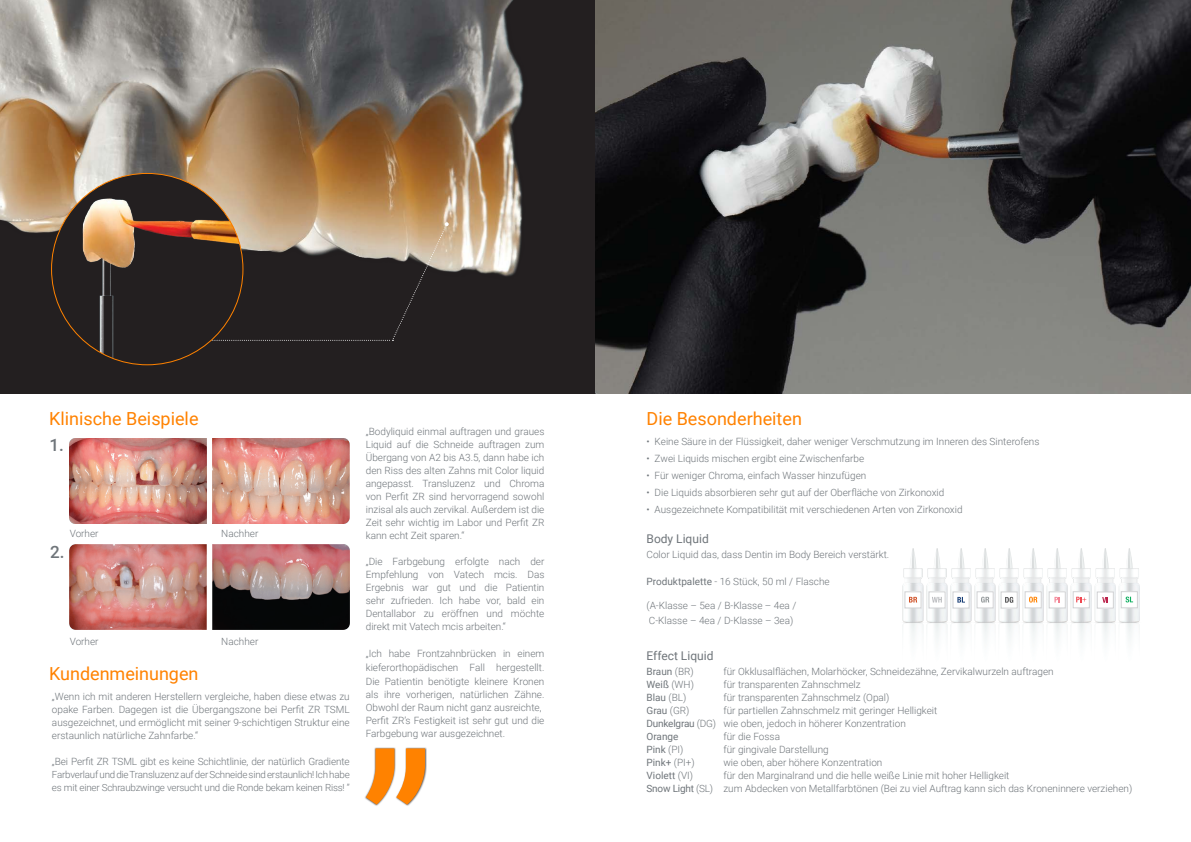
<style>
.page{position:relative;width:1191px;height:842px;background:#fff}
.page>*{position:absolute;margin:0;border:0;box-sizing:border-box;transform-origin:0 0}
.Register_orange{font:18px "Roboto";color:#ff8200}
.t1{font:500 17px "Roboto";color:#6f757a}
.t2{font:12px "Roboto";color:#6f757a}
.t3{font:300 10px/13px "Roboto";color:#6f757a;text-align:justify}
.t4{font:10px "Roboto";color:#6f757a}
.t5{font:300 9.8px/13px "Roboto";letter-spacing:-.02em;color:#6f757a}
.s1{font-weight:400}
.s2{font-weight:300}
</style>
<div class="page">
<div style="left:0;top:0;width:595px;height:394px;background:#231f20"></div>
<img style="left:0;top:0;width:524px;height:277px">
<svg style="left:243px;top:222px;width:206px;height:119px"></svg>
<div style="left:52px;top:173px;width:191px;height:192px;background:#231f20;border-radius:50%"></div>
<img style="left:83px;top:198px;width:160px;height:167px">
<img style="left:70px;top:439px;width:137px;height:84px">
<img style="left:213px;top:439px;width:137px;height:84px">
<img style="left:70px;top:545px;width:137px;height:85px">
<img style="left:213px;top:545px;width:137px;height:85px">
<div style="left:365px;top:747px;width:62px;height:60px;background:#231f20;opacity:.75"></div>
<svg style="left:366px;top:748px;width:59px;height:57px"></svg>
<img style="left:595px;top:0;width:596px;height:394px">
<img style="left:902px;top:583px;width:21px;height:56px">
<img style="left:910px;top:548px;width:6px;height:20px">
<svg style="left:905px;top:578px;width:17px;height:1px"></svg>
<img style="left:926px;top:583px;width:21px;height:56px">
<img style="left:936px;top:548px;width:4px;height:20px">
<svg style="left:928px;top:578px;width:18px;height:1px"></svg>
<img style="left:950px;top:583px;width:21px;height:56px">
<img style="left:960px;top:548px;width:4px;height:20px">
<svg style="left:952px;top:578px;width:18px;height:1px"></svg>
<img style="left:974px;top:583px;width:21px;height:56px">
<img style="left:984px;top:548px;width:4px;height:20px">
<svg style="left:976px;top:578px;width:18px;height:1px"></svg>
<img style="left:975px;top:568px;width:20px;height:9px">
<img style="left:998px;top:583px;width:21px;height:56px">
<img style="left:1008px;top:548px;width:4px;height:20px">
<svg style="left:1000px;top:578px;width:18px;height:1px"></svg>
<img style="left:1022px;top:583px;width:21px;height:56px">
<img style="left:1032px;top:548px;width:4px;height:20px">
<svg style="left:1024px;top:578px;width:18px;height:1px"></svg>
<img style="left:1046px;top:583px;width:21px;height:56px">
<img style="left:1056px;top:548px;width:4px;height:20px">
<svg style="left:1048px;top:578px;width:18px;height:1px"></svg>
<img style="left:1070px;top:583px;width:21px;height:56px">
<img style="left:1080px;top:548px;width:4px;height:20px">
<svg style="left:1072px;top:578px;width:18px;height:1px"></svg>
<img style="left:1094px;top:583px;width:21px;height:56px">
<img style="left:1104px;top:548px;width:4px;height:20px">
<svg style="left:1096px;top:578px;width:18px;height:1px"></svg>
<img style="left:1119px;top:583px;width:21px;height:56px">
<img style="left:1128px;top:548px;width:4px;height:20px">
<svg style="left:1120px;top:578px;width:18px;height:1px"></svg>
<svg style="left:902px;top:622px;width:238px;height:1px"></svg>
<div style="left:905px;top:592px;width:16px;height:16px;background:#fff"></div>
<svg style="left:909px;top:597px;width:8px;height:5px"></svg>
<div style="left:905px;top:592px;width:16px;height:16px;border:1px solid #d1d2d4"></div>
<div style="left:929px;top:592px;width:16px;height:16px;background:#fff"></div>
<svg style="left:932px;top:597px;width:10px;height:5px"></svg>
<div style="left:929px;top:592px;width:16px;height:16px;border:1px solid #d1d2d4"></div>
<div style="left:953px;top:592px;width:16px;height:16px;background:#fff"></div>
<svg style="left:957px;top:597px;width:8px;height:6px"></svg>
<div style="left:953px;top:592px;width:16px;height:16px;border:1px solid #d1d2d4"></div>
<div style="left:977px;top:592px;width:16px;height:16px;background:#fff"></div>
<svg style="left:981px;top:597px;width:8px;height:6px"></svg>
<div style="left:977px;top:592px;width:16px;height:16px;border:1px solid #d1d2d4"></div>
<div style="left:1001px;top:592px;width:16px;height:16px;background:#fff"></div>
<svg style="left:1005px;top:597px;width:8px;height:6px"></svg>
<div style="left:1001px;top:592px;width:16px;height:16px;border:1px solid #d1d2d4"></div>
<svg style="left:1027px;top:594px;width:12px;height:12px"></svg>
<svg style="left:1029px;top:597px;width:8px;height:5px"></svg>
<div style="left:1025px;top:592px;width:16px;height:16px;border:1px solid #d1d2d4"></div>
<div style="left:1049px;top:592px;width:16px;height:16px;background:#fff"></div>
<svg style="left:1054px;top:597px;width:5px;height:5px"></svg>
<div style="left:1049px;top:592px;width:16px;height:16px;border:1px solid #d1d2d4"></div>
<div style="left:1073px;top:592px;width:16px;height:16px;background:#fff"></div>
<svg style="left:1076px;top:597px;width:10px;height:5px"></svg>
<div style="left:1073px;top:592px;width:16px;height:16px;border:1px solid #d1d2d4"></div>
<div style="left:1097px;top:592px;width:16px;height:16px;background:#fff"></div>
<svg style="left:1102px;top:597px;width:6px;height:6px"></svg>
<div style="left:1097px;top:592px;width:16px;height:16px;border:1px solid #d1d2d4"></div>
<div style="left:1121px;top:592px;width:16px;height:16px;background:#fff"></div>
<svg style="left:1125px;top:597px;width:8px;height:5px"></svg>
<div style="left:1121px;top:592px;width:16px;height:16px;border:1px solid #d1d2d4"></div>
<p class="Register_orange" style="left:49px;top:405px;width:151px">Klinische Beispiele</p>
<p class="t1" style="left:49px;top:433px;width:16px">1.</p>
<p class="t3" style="left:70px;top:526px;width:30px">Vorher</p>
<p class="t3" style="left:221px;top:526px;width:39px">Nachher</p>
<p class="t1" style="left:50px;top:540px;width:16px">2.</p>
<p class="t3" style="left:70px;top:634px;width:30px">Vorher</p>
<p class="t3" style="left:221px;top:634px;width:39px">Nachher</p>
<p class="Register_orange" style="left:49px;top:661px;width:151px">Kundenmeinungen</p>
<p class="t3" style="left:52px;top:689px;width:299px">„Wenn ich mit anderen Herstellern vergleiche, haben diese etwas zu opake Farben. Dagegen ist die Übergangszone bei Perfit ZR TSML ausgezeichnet, und ermöglicht mit seiner 9-schichtigen Struktur eine erstaunlich natürliche Zahnfarbe.“</p>
<p class="t3" style="left:52px;top:754px;width:299px">„Bei Perfit ZR TSML gibt es keine Schichtlinie, der natürlich Gradiente</p>
<p class="t5" style="left:52px;top:767px;width:299px">Farbverlauf und die Transluzenz auf der Schneide sind erstaunlich! Ich habe es mit einer Schraubzwinge versucht und die Ronde bekam keinen Riss! ”</p>
<p class="t3" style="left:366px;top:425px;width:180px">„Bodyliquid einmal auftragen und graues Liquid auf die Schneide auftragen zum Übergang von A2 bis A3.5, dann habe ich den Riss des alten Zahns mit Color liquid angepasst. Transluzenz und Chroma von Perfit ZR sind hervorragend sowohl inzisal als auch zervikal. Außerdem ist die Zeit sehr wichtig im Labor und Perfit ZR kann echt Zeit sparen.“</p>
<p class="t3" style="left:366px;top:555px;width:180px">„Die Farbgebung erfolgte nach der Empfehlung von Vatech mcis. Das Ergebnis war gut und die Patientin sehr zufrieden. Ich habe vor, bald ein Dentallabor zu eröffnen und möchte direkt mit Vatech mcis arbeiten.“</p>
<p class="t3" style="left:366px;top:646px;width:180px;line-height:14px">„Ich habe Frontzahnbrücken in einem kieferorthopädischen Fall hergestellt.<br>Die Patientin benötigte kleinere Kronen</p>
<p class="t3" style="left:366px;top:688px;width:180px">als ihre vorherigen, natürlichen Zähne.<br>Obwohl der Raum nicht ganz ausreichte,</p>
<p class="t3" style="left:366px;top:714px;width:180px">Perfit ZR’s Festigkeit ist sehr gut und die<br>Farbgebung war ausgezeichnet.</p>
<p class="Register_orange" style="left:646px;top:405px;width:157px">Die Besonderheiten</p>
<p class="t3" style="left:646px;top:435px;width:394px">• Keine Säure in der Flüssigkeit, daher weniger Verschmutzung im Inneren des Sinterofens</p>
<p class="t3" style="left:646px;top:452px;width:219px">• Zwei Liquids mischen ergibt eine Zwischenfarbe</p>
<p class="t3" style="left:646px;top:469px;width:221px">• Für weniger Chroma, einfach Wasser hinzufügen</p>
<p class="t3" style="left:646px;top:486px;width:299px">• Die Liquids absorbieren sehr gut auf der Oberfläche von Zirkonoxid</p>
<p class="t3" style="left:646px;top:503px;width:317px">• Ausgezeichnete Kompatibilität mit verschiedenen Arten von Zirkonoxid</p>
<p class="t2" style="left:646px;top:530px;width:64px">Body Liquid</p>
<p class="t3" style="left:646px;top:547px;width:244px">Color Liquid das, dass Dentin im Body Bereich verstärkt.</p>
<p class="t3" style="left:646px;top:574px;width:185px"><span class="s1">Produktpalette</span> - 16 Stück, 50 ml / Flasche</p>
<p class="t3" style="left:646px;top:598px;width:151px">(A-Klasse – 5ea / B-Klasse – 4ea /</p>
<p class="t3" style="left:649px;top:613px;width:146px">C-Klasse – 4ea / D-Klasse – 3ea)</p>
<p class="t2" style="left:646px;top:647px;width:68px">Effect Liquid</p>
<p class="t4" style="left:646px;top:664px;width:49px">Braun <span class="s2">(BR)</span></p>
<p class="t3" style="left:723px;top:664px;width:332px">für Okklusalflächen, Molarhöcker, Schneidezähne, Zervikalwurzeln auftragen</p>
<p class="t4" style="left:646px;top:677px;width:49px">Weiß <span class="s2">(WH)</span></p>
<p class="t3" style="left:723px;top:677px;width:139px">für transparenten Zahnschmelz</p>
<p class="t4" style="left:646px;top:690px;width:41px">Blau <span class="s2">(BL)</span></p>
<p class="t3" style="left:723px;top:690px;width:167px">für transparenten Zahnschmelz (Opal)</p>
<p class="t4" style="left:646px;top:703px;width:45px">Grau <span class="s2">(GR)</span></p>
<p class="t3" style="left:723px;top:703px;width:215px">für partiellen Zahnschmelz mit geringer Helligkeit</p>
<p class="t3" style="left:646px;top:716px;width:261px"><span class="s1">Dunkelgrau</span> (DG) wie oben, jedoch in höherer Konzentration</p>
<p class="t4" style="left:646px;top:729px;width:33px">Orange</p>
<p class="t3" style="left:723px;top:729px;width:58px">für die Fossa</p>
<p class="t4" style="left:646px;top:742px;width:39px">Pink <span class="s2">(PI)</span></p>
<p class="t3" style="left:723px;top:742px;width:107px">für gingivale Darstellung</p>
<p class="t4" style="left:646px;top:755px;width:50px">Pink+ <span class="s2">(PI+)</span></p>
<p class="t3" style="left:723px;top:755px;width:160px">wie oben, aber höhere Konzentration</p>
<p class="t4" style="left:646px;top:768px;width:48px">Violett <span class="s2">(VI)</span></p>
<p class="t3" style="left:723px;top:768px;width:287px">für den Marginalrand und die helle weiße Linie mit hoher Helligkeit</p>
<p class="t3" style="left:646px;top:781px;width:487px"><span class="s1">Snow Light</span> (SL) zum Abdecken von Metallfarbtönen (Bei zu viel Auftrag kann sich das Kroneninnere verziehen)</p>
</div>
